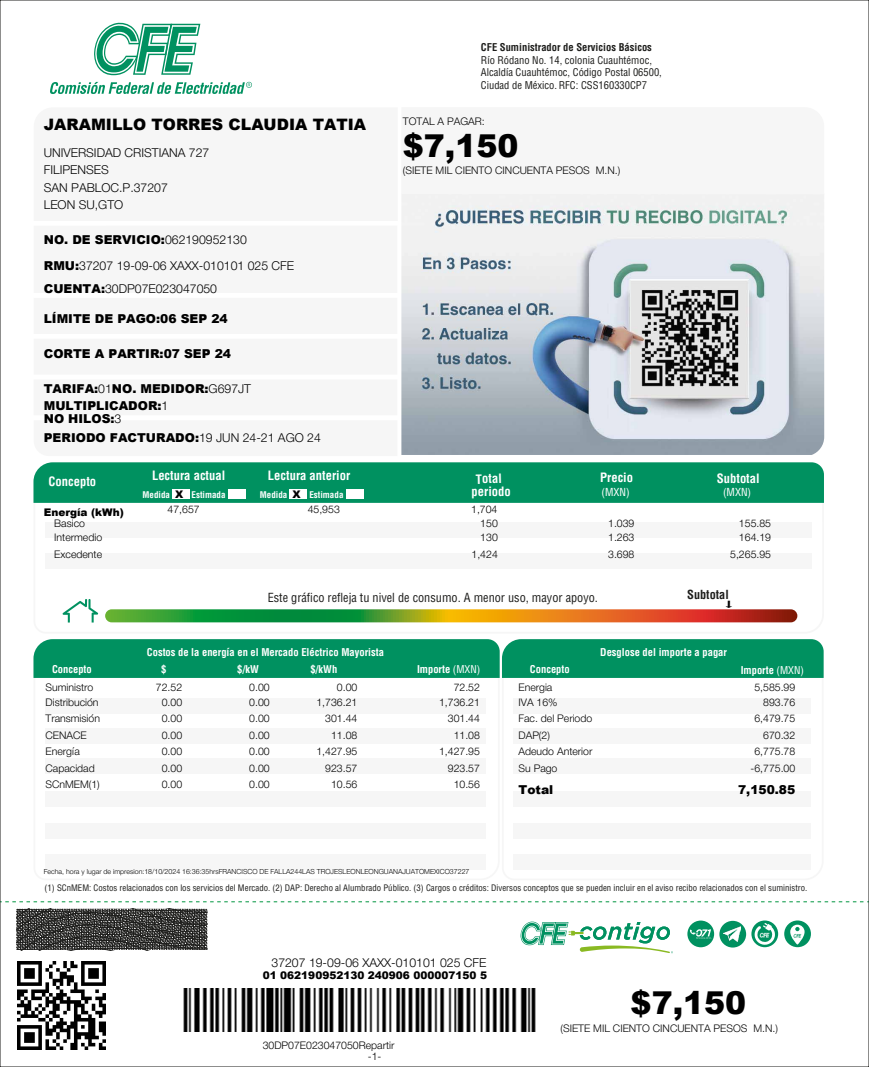
<style>
.page{position:relative;width:869px;height:1067px;background:#fff}
.page>*{position:absolute;margin:0;border:0;box-sizing:border-box;transform-origin:0 0}
.t1{font:900 31.5px "Arial";color:#000}
.t2{font:900 15.75px "Arial";color:#000}
.t3{font:700 condensed 12.6px "Helvetica LT Std";color:#fff}
.t4{font:900 12.25px/17.5px "Arial";color:#000}
.t5{font:300 12.25px/17.5px "Helvetica Neue Cyr";color:#000}
.t6{font:condensed 12.25px "Helvetica LT Std";color:#1d1d1b}
.t7{font:700 condensed 12.25px "Helvetica LT Std";color:#1d1d1b}
.t8{font:condensed 10.85px "Helvetica LT Std";color:#fff}
.t9{font:300 10.5px "Helvetica Neue Cyr";color:#000}
.t10{font:700 condensed 10.5px/16.6px "Helvetica LT Std";color:#fff}
.t11{font:condensed 10.5px/12.4px "Helvetica LT Std";color:#1d1d1b}
.t12{font:900 10.5px "Arial";color:#000}
.t13{font:700 condensed 10.5px "Helvetica LT Std";color:#1d1d1b}
.t14{font:700 condensed 8.92px "Helvetica LT Std";color:#fff}
.t15{font:condensed 8.75px "Helvetica LT Std";color:#1d1d1b}
.t16{font:300 7px "Helvetica Neue Cyr";color:#000}
.s1{font-family:"Helvetica Neue Cyr";font-weight:300}
.s2{font-family:"Arial";font-weight:900}
.s3{font-weight:400}
</style>
<div class="page">
<svg style="left:67px;top:613px;width:731px;height:10px"></svg>
<div style="left:33px;top:462px;width:790px;height:41px;background:#009160"></div>
<svg style="left:62px;top:599px;width:36px;height:23px"></svg>
<svg style="left:105px;top:609px;width:692px;height:13px;background:#8b812b"></svg>
<div style="left:33px;top:639px;width:790px;height:39px;background:#009160"></div>
<img style="left:401px;top:194px;width:422px;height:261px">
<svg style="left:687px;top:920px;width:26px;height:27px"></svg>
<svg style="left:719px;top:920px;width:26px;height:27px"></svg>
<svg style="left:751px;top:920px;width:26px;height:27px"></svg>
<svg style="left:784px;top:920px;width:26px;height:27px"></svg>
<svg style="left:520px;top:921px;width:152px;height:32px"></svg>
<svg style="left:94px;top:22px;width:106px;height:53px"></svg>
<svg style="left:50px;top:82px;width:202px;height:12px"></svg>
<img style="left:722px;top:925px;width:17px;height:17px">
<div style="left:172px;top:489px;width:18px;height:10px;background:#fff"></div>
<div style="left:228px;top:489px;width:18px;height:10px;background:#fff"></div>
<div style="left:289px;top:489px;width:18px;height:10px;background:#fff"></div>
<div style="left:346px;top:489px;width:18px;height:10px;background:#fff"></div>
<div style="left:34px;top:298px;width:363px;height:36px;background:#f6f6f6"></div>
<div style="left:34px;top:339px;width:363px;height:35px;background:#f6f6f6"></div>
<div style="left:34px;top:225px;width:363px;height:68px;background:#f6f6f6"></div>
<div style="left:34px;top:379px;width:363px;height:36px;background:#f6f6f6"></div>
<svg style="left:16px;top:908px;width:191px;height:42px;background:#484846"></svg>
<svg style="left:5px;top:901px;width:859px;height:1px"></svg>
<img style="left:183px;top:988px;width:353px;height:44px">
<img style="left:18px;top:962px;width:87px;height:87px">
<h2 class="t2" style="left:44px;top:113px;width:324px">JARAMILLO TORRES CLAUDIA TATIA</h2>
<p class="t5" style="left:44px;top:145px;width:167px">UNIVERSIDAD CRISTIANA 727<br>FILIPENSES<br>SAN PABLOC.P.37207<br>LEON SU,GTO</p>
<p class="t4" style="left:44px;top:230px;width:204px">NO. DE SERVICIO:<span class="s1">062190952130</span></p>
<p class="t5" style="left:44px;top:256px;width:252px;line-height:22.8px"><span class="s2">RMU:</span>37207 19-09-06 XAXX-010101 025 CFE<br><span class="s2">CUENTA:</span>30DP07E023047050</p>
<p class="t4" style="left:44px;top:309px;width:185px">LÍMITE DE PAGO:06 SEP 24</p>
<p class="t4" style="left:44px;top:344px;width:189px">CORTE A PARTIR:07 SEP 24</p>
<p class="t4" style="left:44px;top:379px;width:209px">TARIFA:<span class="s1">01</span>NO. MEDIDOR:<span class="s1">G697JT<br></span>MULTIPLICADOR:<span class="s1">1</span></p>
<p class="t4" style="left:44px;top:408px;width:278px;line-height:19.2px">NO HILOS:<span class="s1">3<br></span>PERIODO FACTURADO:<span class="s1">19 JUN 24-21 AGO 24</span></p>
<p class="t13" style="left:480px;top:41px;width:172px">CFE Suministrador de Servicios Básicos</p>
<p class="t11" style="left:480px;top:54px;width:182px">Río Ródano No. 14, colonia Cuauhtémoc,<br>Alcaldía Cuauhtémoc, Código Postal 06500,<br>Ciudad de México. RFC: CSS160330CP7</p>
<p class="t9" style="left:402px;top:118px;width:83px">TOTAL A PAGAR:</p>
<h1 class="t1" style="left:402px;top:122px;width:117px">$7,150</h1>
<p class="t9" style="left:402px;top:167px;width:219px">(SIETE MIL CIENTO CINCUENTA PESOS M.N.)</p>
<p class="t3" style="left:152px;top:467px;width:75px">Lectura actual</p>
<p class="t14" style="left:142px;top:489px;width:29px">Medida</p>
<p class="t14" style="left:191px;top:489px;width:35px">Estimada</p>
<p class="t3" style="left:268px;top:468px;width:84px">Lectura anterior</p>
<p class="t14" style="left:260px;top:489px;width:29px">Medida</p>
<p class="t14" style="left:309px;top:489px;width:35px">Estimada</p>
<p class="t3" style="left:600px;top:469px;width:34px">Precio</p>
<p class="t3" style="left:48px;top:473px;width:49px">Concepto</p>
<p class="t3" style="left:475px;top:471px;width:27px;rotate:-1deg">Total</p>
<p class="t3" style="left:471px;top:483px;width:41px">periodo</p>
<p class="t8" style="left:601px;top:485px;width:30px">(MXN)</p>
<p class="t12" style="left:175px;top:486px;width:10px">X</p>
<p class="t12" style="left:292px;top:486px;width:10px">X</p>
<p class="t3" style="left:716px;top:471px;width:44px">Subtotal</p>
<p class="t8" style="left:722px;top:485px;width:30px">(MXN)</p>
<p class="t9" style="left:167px;top:505px;width:34px">47,657</p>
<p class="t9" style="left:307px;top:505px;width:34px">45,953</p>
<p class="t9" style="left:471px;top:505px;width:28px">1,704</p>
<p class="t12" style="left:44px;top:504px;width:81px">Energía (kWh)</p>
<p class="t9" style="left:54px;top:519px;width:32px">Basico</p>
<p class="t9" style="left:480px;top:519px;width:19px">150</p>
<p class="t9" style="left:608px;top:519px;width:28px">1.039</p>
<p class="t9" style="left:738px;top:519px;width:34px">155.85</p>
<p class="t9" style="left:54px;top:534px;width:49px">Intermedio</p>
<p class="t9" style="left:480px;top:534px;width:19px">130</p>
<p class="t9" style="left:608px;top:534px;width:28px">1.263</p>
<p class="t9" style="left:738px;top:534px;width:34px">164.19</p>
<p class="t9" style="left:54px;top:550px;width:49px">Excedente</p>
<p class="t9" style="left:471px;top:550px;width:28px">1,424</p>
<p class="t9" style="left:608px;top:550px;width:28px">3.698</p>
<p class="t9" style="left:729px;top:550px;width:42px">5,265.95</p>
<p class="t6" style="left:267px;top:589px;width:331px">Este gráfico refleja tu nivel de consumo. A menor uso, mayor apoyo.</p>
<p class="t7" style="left:687px;top:586px;width:43px">Subtotal</p>
<p class="t9" style="left:724px;top:601px;width:9px">↓</p>
<p class="t10" style="left:161px;top:644px;width:224px;text-indent:-14px">Costos de la energía en el Mercado Eléctrico Mayorista $</p>
<p class="t10" style="left:600px;top:644px;width:128px">Desglose del importe a pagar</p>
<p class="t10" style="left:237px;top:660px;width:23px">$/kW</p>
<p class="t10" style="left:310px;top:660px;width:28px">$/kWh</p>
<p class="t10" style="left:52px;top:660px;width:41px">Concepto</p>
<p class="t10" style="left:417px;top:660px;width:65px">Importe <span class="s3">(MXN)</span></p>
<p class="t10" style="left:740px;top:661px;width:65px">Importe <span class="s3">(MXN)</span></p>
<p class="t10" style="left:529px;top:660px;width:41px">Concepto</p>
<p class="t9" style="left:46px;top:683px;width:49px">Suministro</p>
<p class="t9" style="left:156px;top:683px;width:28px">72.52</p>
<p class="t9" style="left:249px;top:683px;width:22px">0.00</p>
<p class="t9" style="left:337px;top:683px;width:22px">0.00</p>
<p class="t9" style="left:453px;top:683px;width:28px">72.52</p>
<p class="t9" style="left:46px;top:698px;width:55px">Distribución</p>
<p class="t9" style="left:162px;top:698px;width:22px">0.00</p>
<p class="t9" style="left:249px;top:698px;width:22px">0.00</p>
<p class="t9" style="left:316px;top:698px;width:42px">1,736.21</p>
<p class="t9" style="left:439px;top:698px;width:42px">1,736.21</p>
<p class="t9" style="left:46px;top:715px;width:56px">Transmisión</p>
<p class="t9" style="left:162px;top:715px;width:22px">0.00</p>
<p class="t9" style="left:249px;top:715px;width:22px">0.00</p>
<p class="t9" style="left:325px;top:715px;width:34px">301.44</p>
<p class="t9" style="left:447px;top:715px;width:34px">301.44</p>
<p class="t9" style="left:46px;top:731px;width:43px">CENACE</p>
<p class="t9" style="left:162px;top:731px;width:22px">0.00</p>
<p class="t9" style="left:249px;top:731px;width:22px">0.00</p>
<p class="t9" style="left:331px;top:731px;width:28px">11.08</p>
<p class="t9" style="left:453px;top:731px;width:28px">11.08</p>
<p class="t9" style="left:46px;top:748px;width:36px">Energía</p>
<p class="t9" style="left:162px;top:748px;width:22px">0.00</p>
<p class="t9" style="left:249px;top:748px;width:22px">0.00</p>
<p class="t9" style="left:316px;top:748px;width:42px">1,427.95</p>
<p class="t9" style="left:439px;top:748px;width:42px">1,427.95</p>
<p class="t9" style="left:46px;top:764px;width:51px">Capacidad</p>
<p class="t9" style="left:162px;top:764px;width:22px">0.00</p>
<p class="t9" style="left:249px;top:764px;width:22px">0.00</p>
<p class="t9" style="left:325px;top:764px;width:34px">923.57</p>
<p class="t9" style="left:447px;top:764px;width:34px">923.57</p>
<p class="t9" style="left:46px;top:781px;width:56px">SCnMEM(1)</p>
<p class="t9" style="left:162px;top:781px;width:22px">0.00</p>
<p class="t9" style="left:249px;top:781px;width:22px">0.00</p>
<p class="t9" style="left:331px;top:781px;width:28px">10.56</p>
<p class="t9" style="left:453px;top:781px;width:28px">10.56</p>
<p class="t16" style="left:44px;top:869px;width:427px">Fecha, hora y lugar de impresion:18/10/2024 16:36:35hrsFRANCISCO DE FALLA244LAS TROJESLEONLEONGUANAJUATOMEXICO37227</p>
<p class="t9" style="left:518px;top:683px;width:35px">Energia</p>
<p class="t9" style="left:754px;top:683px;width:42px">5,585.99</p>
<p class="t9" style="left:518px;top:698px;width:41px">IVA 16%</p>
<p class="t9" style="left:762px;top:698px;width:34px">893.76</p>
<p class="t9" style="left:518px;top:715px;width:75px">Fac. del Periodo</p>
<p class="t9" style="left:754px;top:715px;width:42px">6,479.75</p>
<p class="t9" style="left:518px;top:731px;width:33px">DAP(2)</p>
<p class="t9" style="left:762px;top:731px;width:34px">670.32</p>
<p class="t9" style="left:518px;top:748px;width:75px">Adeudo Anterior</p>
<p class="t9" style="left:754px;top:748px;width:42px">6,775.78</p>
<p class="t9" style="left:518px;top:764px;width:40px">Su Pago</p>
<p class="t9" style="left:750px;top:764px;width:46px">-6,775.00</p>
<p class="t4" style="left:518px;top:780px;width:36px">Total</p>
<p class="t4" style="left:737px;top:780px;width:59px">7,150.85</p>
<p class="t15" style="left:45px;top:882px;width:763px">(1) SCnMEM: Costos relacionados con los servicios del Mercado. (2) DAP: Derecho al Alumbrado Público. (3) Cargos o créditos: Diversos conceptos que se pueden incluir en el aviso recibo relacionados con el suministro.</p>
<p class="t5" style="left:271px;top:955px;width:216px">37207 19-09-06 XAXX-010101 025 CFE</p>
<p class="t12" style="left:262px;top:967px;width:226px">01 062190952130 240906 000007150 5</p>
<p class="t9" style="left:262px;top:1042px;width:133px">30DP07E023047050Repartir</p>
<p class="t9" style="left:368px;top:1052px;width:15px">-1-</p>
<h1 class="t1" style="left:630px;top:979px;width:117px">$7,150</h1>
<p class="t9" style="left:560px;top:1024px;width:219px">(SIETE MIL CIENTO CINCUENTA PESOS M.N.)</p>
</div>
